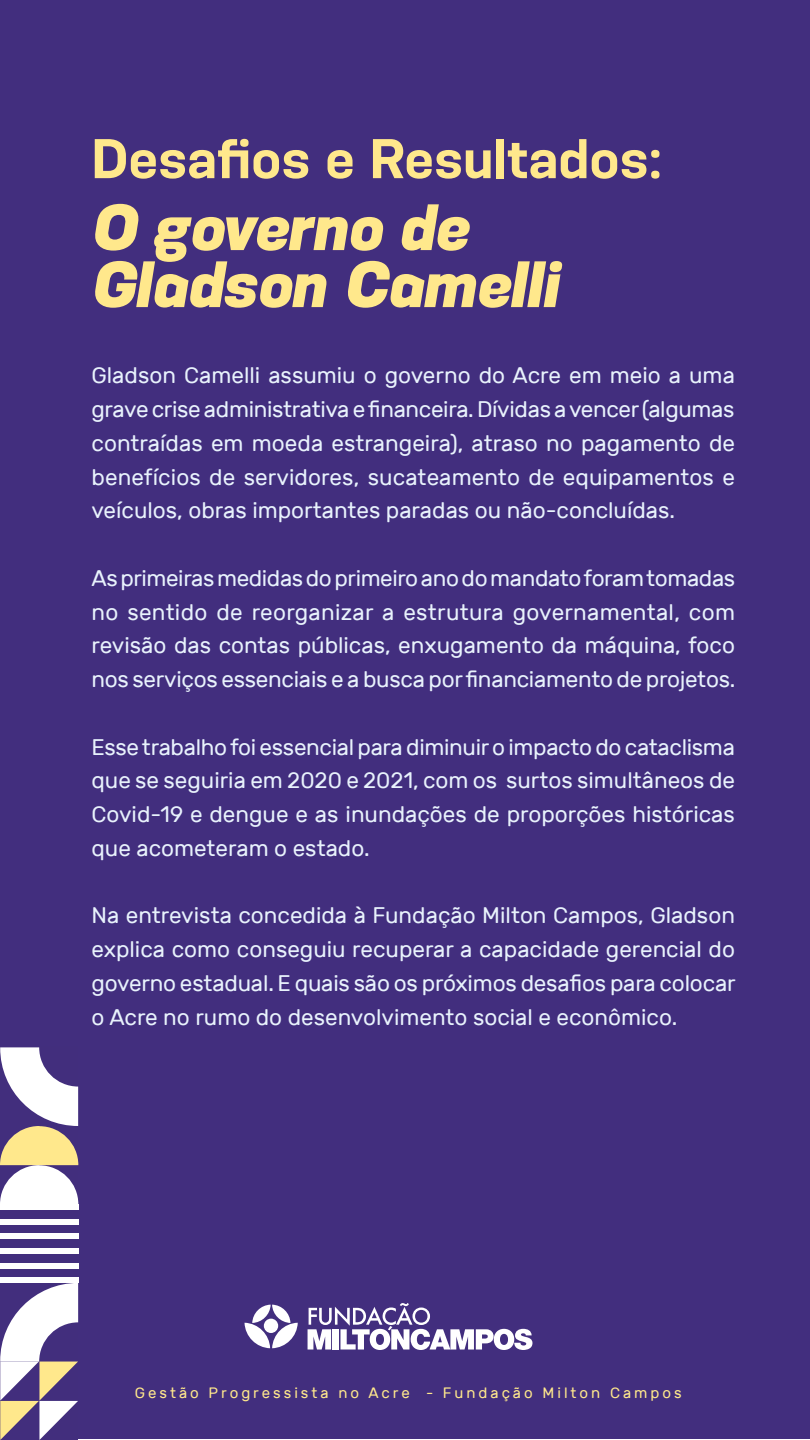
<style>
.page{position:relative;width:810px;height:1440px;background:#fff}
.page>*{position:absolute;margin:0;border:0;box-sizing:border-box;transform-origin:0 0}
.t1{font:italic 800 61.5px/57px "Konsens";color:#ffe88c}
.t2{font:700 52.5px "Konsens";color:#ffe88c}
.t3{font:22.5px/33.8px "Rubik";color:#e8f2fc;text-align:justify}
.t4{font:15px "Rubik";letter-spacing:.2em;color:#ffe88c}
</style>
<div class="page">
<div style="left:0;top:1px;width:810px;height:1438px;background:#422e7e"></div>
<svg style="left:245px;top:1305px;width:53px;height:43px"></svg>
<svg style="left:308px;top:1303px;width:224px;height:47px"></svg>
<svg style="left:0;top:1047px;width:78px;height:157px"></svg>
<div style="left:0;top:1204px;width:78px;height:6px;background:#fff"></div>
<div style="left:0;top:1219px;width:78px;height:5px;background:#fff"></div>
<div style="left:0;top:1234px;width:78px;height:5px;background:#fff"></div>
<div style="left:0;top:1248px;width:78px;height:6px;background:#fff"></div>
<div style="left:0;top:1263px;width:78px;height:5px;background:#fff"></div>
<div style="left:0;top:1278px;width:78px;height:5px;background:#fff"></div>
<svg style="left:0;top:1283px;width:78px;height:157px"></svg>
<h2 class="t2" style="left:92px;top:125px;width:572px">Desafios e Resultados:</h2>
<h1 class="t1" style="left:92px;top:196px;width:470px">O governo de<br>Gladson Camelli</h1>
<p class="t3" style="left:92px;top:359px;width:645px">Gladson Camelli assumiu o governo do Acre em meio a uma grave crise administrativa e financeira. Dívidas a vencer (algumas contraídas em moeda estrangeira), atraso no pagamento de benefícios de servidores, sucateamento de equipamentos e veículos, obras importantes paradas ou não-concluídas.</p>
<p class="t3" style="left:92px;top:562px;width:645px">As primeiras medidas do primeiro ano do mandato foram tomadas no sentido de reorganizar a estrutura governamental, com revisão das contas públicas, enxugamento da máquina, foco nos serviços essenciais e a busca por financiamento de projetos.</p>
<p class="t3" style="left:92px;top:730px;width:645px">Esse trabalho foi essencial para diminuir o impacto do cataclisma que se seguiria em 2020 e 2021, com os surtos simultâneos de Covid-19 e dengue e as inundações de proporções históricas que acometeram o estado.</p>
<p class="t3" style="left:92px;top:899px;width:646px">Na entrevista concedida à Fundação Milton Campos, Gladson explica como conseguiu recuperar a capacidade gerencial do governo estadual. E quais são os próximos desafios para colocar o Acre no rumo do desenvolvimento social e econômico.</p>
<p class="t4" style="left:135px;top:1385px;width:548px">Gestão Progressista no Acre - Fundação Milton Campos</p>
</div>
